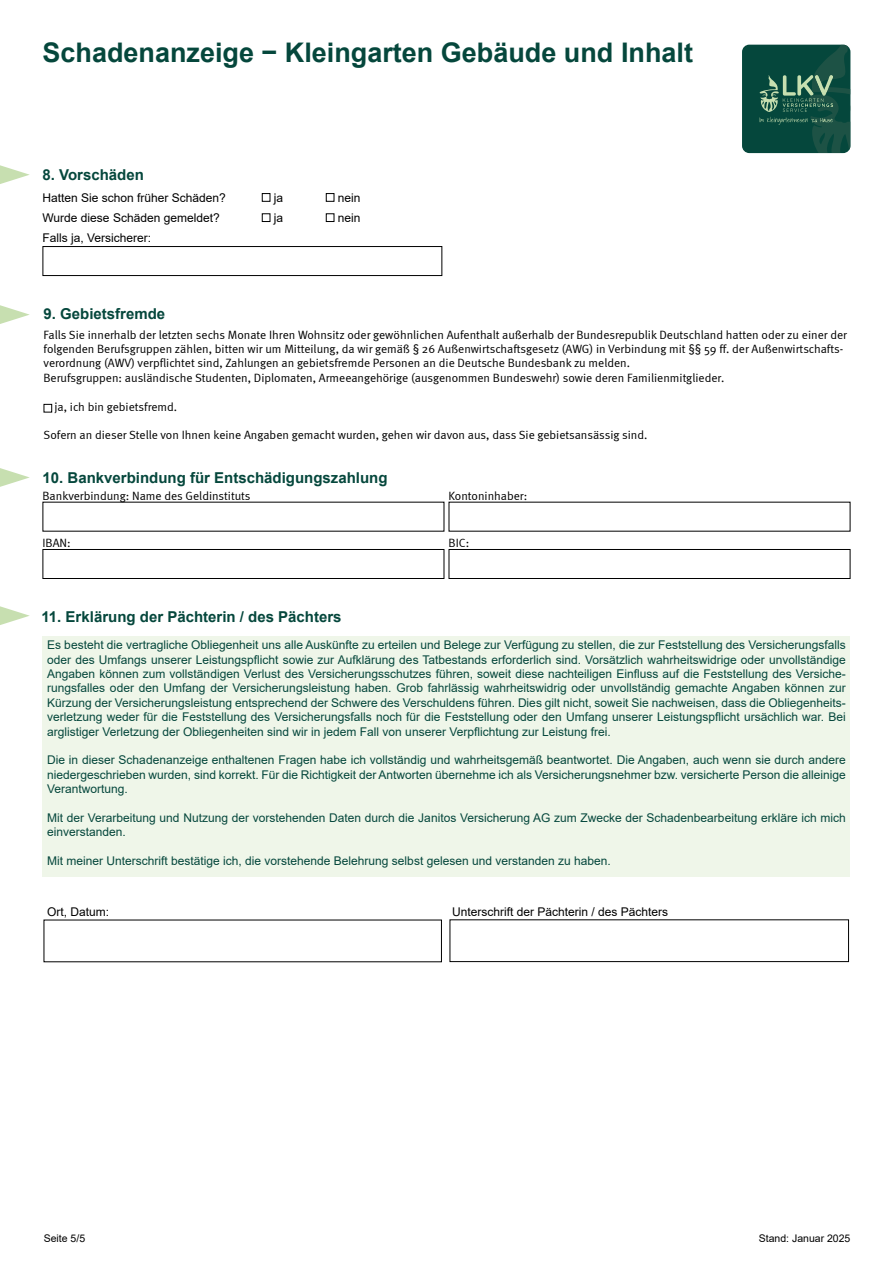
<style>
.page{position:relative;width:893px;height:1263px;background:#fff}
.page>*{position:absolute;margin:0;border:0;box-sizing:border-box;transform-origin:0 0}
.t1{font:700 27px "Arial";color:#05473c}
.t2{font:700 15px "Arial";color:#05473c}
.t3{font:12px/14.4px "Arial";color:#05473c;text-align:justify}
.t4{font:12px/14.4px "Meta Normal";color:#000}
.t5{font:12px "Arial";color:#000}
.t6{font:10.5px "Arial";color:#000}
</style>
<div class="page">
<div style="left:742px;top:45px;width:108px;height:108px;background:#05473c;border-radius:7px"></div>
<svg style="left:759px;top:45px;width:91px;height:108px"></svg>
<div style="left:262px;top:193px;width:8px;height:9px;border:1px solid #000"></div>
<div style="left:326px;top:193px;width:8px;height:9px;border:1px solid #000"></div>
<div style="left:262px;top:213px;width:8px;height:9px;border:1px solid #000"></div>
<div style="left:326px;top:213px;width:8px;height:9px;border:1px solid #000"></div>
<div style="left:43px;top:246px;width:399px;height:30px;border:1px solid #000"></div>
<div style="left:44px;top:404px;width:8px;height:8px;border:1px solid #000"></div>
<div style="left:43px;top:636px;width:807px;height:241px;background:#eff6e9"></div>
<div style="left:450px;top:919px;width:399px;height:43px;border:1px solid #000"></div>
<div style="left:43px;top:549px;width:401px;height:30px;border:1px solid #000"></div>
<div style="left:449px;top:549px;width:401px;height:30px;border:1px solid #000"></div>
<svg style="left:0;top:165px;width:30px;height:19px"></svg>
<svg style="left:0;top:305px;width:30px;height:19px"></svg>
<svg style="left:0;top:468px;width:30px;height:19px"></svg>
<svg style="left:0;top:606px;width:30px;height:19px"></svg>
<h1 class="t1" style="left:43px;top:34px;width:652px">Schadenanzeige − Kleingarten Gebäude und Inhalt</h1>
<p class="t2" style="left:43px;top:164px;width:103px">8. Vorschäden</p>
<p class="t5" style="left:43px;top:189px;width:185px">Hatten Sie schon früher Schäden?</p>
<p class="t5" style="left:274px;top:189px;width:11px">ja</p>
<p class="t5" style="left:338px;top:189px;width:24px">nein</p>
<p class="t5" style="left:43px;top:209px;width:179px">Wurde diese Schäden gemeldet?</p>
<p class="t5" style="left:274px;top:209px;width:11px">ja</p>
<p class="t5" style="left:338px;top:209px;width:24px">nein</p>
<p class="t5" style="left:43px;top:229px;width:110px">Falls ja, Versicherer:</p>
<p class="t2" style="left:44px;top:303px;width:123px">9. Gebietsfremde</p>
<p class="t4" style="left:44px;top:327px;width:805px">Falls Sie innerhalb der letzten sechs Monate Ihren Wohnsitz oder gewöhnlichen Aufenthalt außerhalb der Bundesrepublik Deutschland hatten oder zu einer der folgenden Berufsgruppen zählen, bitten wir um Mitteilung, da wir gemäß § 26 Außenwirtschaftsgesetz (AWG) in Verbindung mit §§ 59 ff. der Außenwirtschafts&shy;verordnung (AWV) verpflichtet sind, Zahlungen an gebietsfremde Personen an die Deutsche Bundesbank zu melden.<br>Berufsgruppen: ausländische Studenten, Diplomaten, Armeeangehörige (ausgenommen Bundeswehr) sowie deren Familienmitglieder.</p>
<p class="t4" style="left:55px;top:399px;width:124px">ja, ich bin gebietsfremd.</p>
<p class="t4" style="left:44px;top:428px;width:605px">Sofern an dieser Stelle von Ihnen keine Angaben gemacht wurden, gehen wir davon aus, dass Sie gebietsansässig sind.</p>
<p class="t2" style="left:43px;top:467px;width:347px">10. Bankverbindung für Entschädigungszahlung</p>
<p class="t4" style="left:43px;top:488px;width:210px">Bankverbindung: Name des Geldinstituts</p>
<p class="t4" style="left:449px;top:488px;width:80px">Kontoninhaber:</p>
<p class="t4" style="left:43px;top:535px;width:30px">IBAN:</p>
<p class="t4" style="left:449px;top:535px;width:22px">BIC:</p>
<p class="t2" style="left:41px;top:606px;width:302px">11. Erklärung der Pächterin / des Pächters</p>
<p class="t3" style="left:47px;top:638px;width:800px">Es besteht die vertragliche Obliegenheit uns alle Auskünfte zu erteilen und Belege zur Verfügung zu stellen, die zur Feststellung des Versicherungsfalls oder des Umfangs unserer Leistungspflicht sowie zur Aufklärung des Tatbestands erforderlich sind. Vorsätzlich wahrheitswidrige oder unvollständige Angaben können zum vollständigen Verlust des Versicherungsschutzes führen, soweit diese nachteiligen Einfluss auf die Feststellung des Versiche&shy;rungsfalles oder den Umfang der Versicherungsleistung haben. Grob fahrlässig wahrheitswidrig oder unvollständig gemachte Angaben können zur Kürzung der Versicherungsleistung entsprechend der Schwere des Verschuldens führen. Dies gilt nicht, soweit Sie nachweisen, dass die Obliegenheits&shy;verletzung weder für die Feststellung des Versicherungsfalls noch für die Feststellung oder den Umfang unserer Leistungspflicht ursächlich war. Bei arglistiger Verletzung der Obliegenheiten sind wir in jedem Fall von unserer Verpflichtung zur Leistung frei.</p>
<p class="t3" style="left:47px;top:753px;width:800px">Die in dieser Schadenanzeige enthaltenen Fragen habe ich vollständig und wahrheitsgemäß beantwortet. Die Angaben, auch wenn sie durch andere niedergeschrieben wurden, sind korrekt. Für die Richtigkeit der Antworten übernehme ich als Versicherungsnehmer bzw. versicherte Person die alleinige Verantwortung.</p>
<p class="t3" style="left:47px;top:810px;width:800px">Mit der Verarbeitung und Nutzung der vorstehenden Daten durch die Janitos Versicherung AG zum Zwecke der Schadenbearbeitung erkläre ich mich einverstanden.</p>
<p class="t3" style="left:47px;top:854px;width:565px">Mit meiner Unterschrift bestätige ich, die vorstehende Belehrung selbst gelesen und verstanden zu haben.</p>
<p class="t5" style="left:47px;top:904px;width:64px">Ort, Datum:</p>
<p class="t5" style="left:452px;top:904px;width:218px">Unterschrift der Pächterin / des Pächters</p>
<p class="t6" style="left:44px;top:1231px;width:43px">Seite 5/5</p>
<p class="t6" style="left:759px;top:1230px;width:93px">Stand: Januar 2025</p>
</div>
